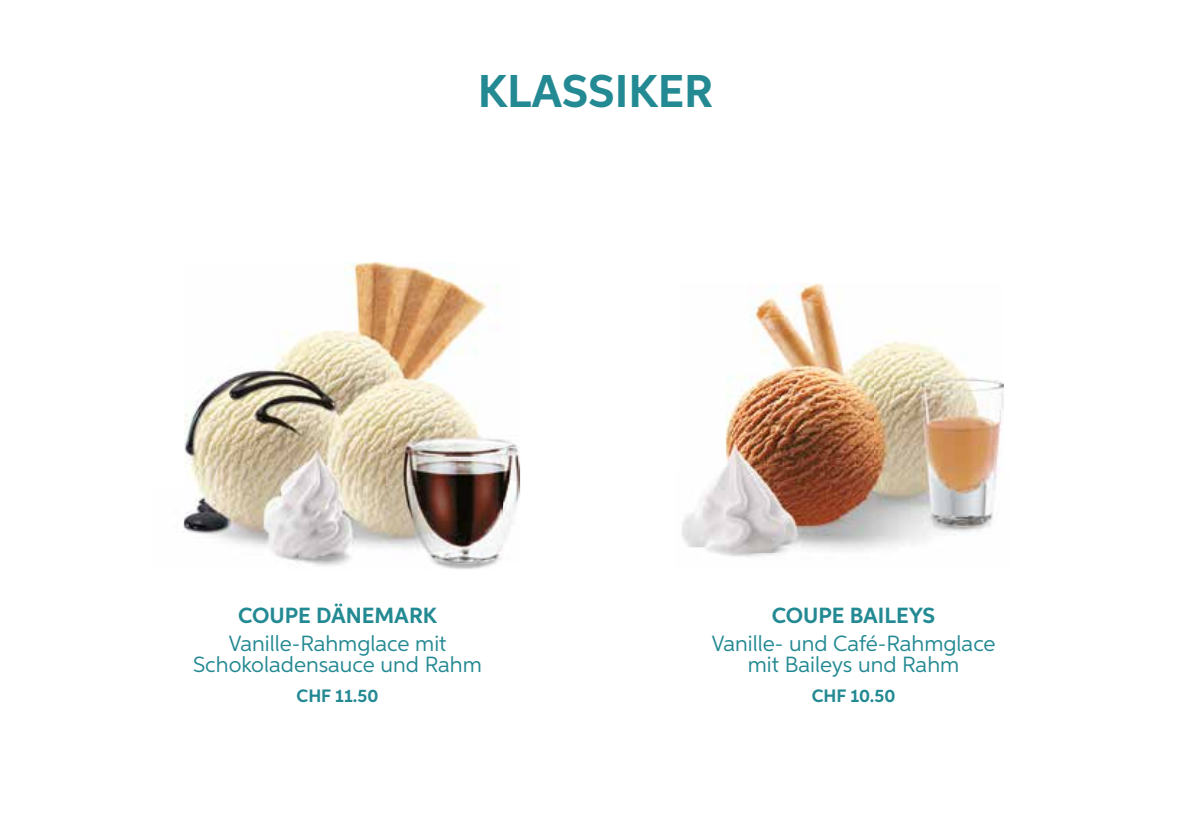
<style>
.page{position:relative;width:1191px;height:840px;background:#fff}
.page>*{position:absolute;margin:0;border:0;box-sizing:border-box;transform-origin:0 0}
.t1{font:700 46px "Aspira";color:#238992}
.t2{font:22px/21.6px "Aspira";color:#238992;text-align:center}
.t3{font:700 22px "Aspira";color:#238992}
.t4{font:700 18px "Aspira";color:#238992}
</style>
<div class="page">
<img style="left:183px;top:521px;width:314px;height:48px">
<img style="left:184px;top:262px;width:201px;height:224px">
<img style="left:385px;top:262px;width:135px;height:240px">
<img style="left:502px;top:502px;width:15px;height:46px">
<img style="left:184px;top:486px;width:318px;height:76px">
<img style="left:681px;top:284px;width:322px;height:268px">
<h1 class="t1" style="left:478px;top:63px;width:237px">KLASSIKER</h1>
<p class="t3" style="left:238px;top:601px;width:200px">COUPE DÄNEMARK</p>
<p class="t2" style="left:193px;top:631px;width:290px">Vanille-Rahmglace mit<br>Schokoladensauce und Rahm</p>
<p class="t4" style="left:296px;top:684px;width:83px">CHF 11.50</p>
<p class="t3" style="left:772px;top:601px;width:165px">COUPE BAILEYS</p>
<p class="t2" style="left:711px;top:631px;width:286px">Vanille- und Café-Rahmglace mit Baileys und Rahm</p>
<p class="t4" style="left:811px;top:684px;width:85px">CHF 10.50</p>
</div>
